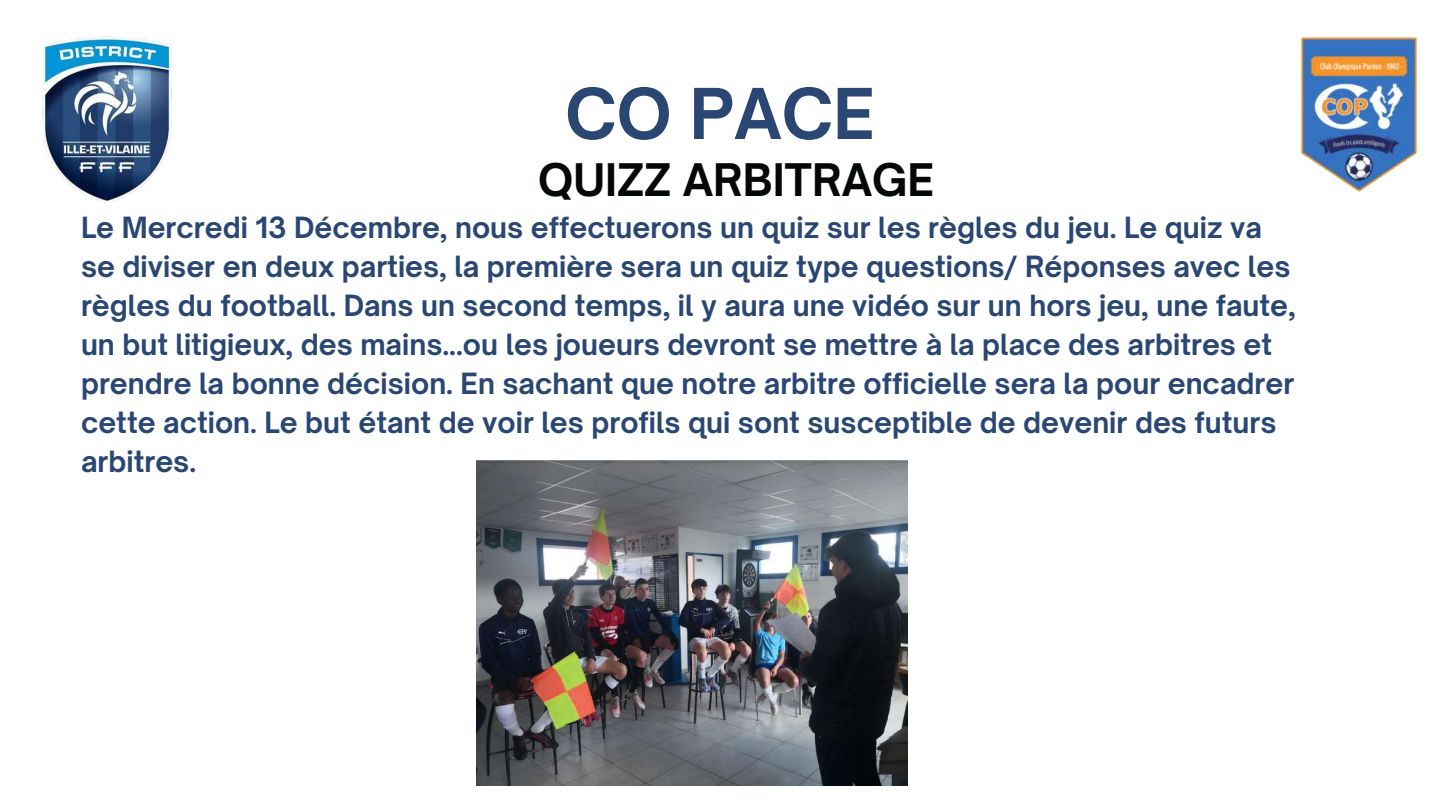
<style>
.page{position:relative;width:1440px;height:810px;background:#fff}
.page>*{position:absolute;margin:0;border:0;box-sizing:border-box;transform-origin:0 0}
.t1{font:700 67px "Open Sauce One";color:#2a4773}
.t2{font:700 43px "Open Sauce One";color:#050905}
.t3{font:700 28px/39px "Open Sauce One";color:#2a4773}
</style>
<div class="page">
<img style="left:42px;top:36px;width:130px;height:167px">
<img style="left:1301px;top:37px;width:116px;height:155px">
<img style="left:477px;top:460px;width:430px;height:326px">
<h1 class="t1" style="left:565px;top:72px;width:311px">CO PACE</h1>
<h2 class="t2" style="left:538px;top:153px;width:397px">QUIZZ ARBITRAGE</h2>
<p class="t3" style="left:81px;top:208px;width:1216px">Le Mercredi 13 Décembre, nous effectuerons un quiz sur les règles du jeu. Le quiz va se diviser en deux parties, la première sera un quiz type questions/ Réponses avec les règles du football. Dans un second temps, il y aura une vidéo sur un hors jeu, une faute, un but litigieux, des mains...ou les joueurs devront se mettre à la place des arbitres et prendre la bonne décision. En sachant que notre arbitre officielle sera la pour encadrer cette action. Le but étant de voir les profils qui sont susceptible de devenir des futurs arbitres.</p>
</div>
